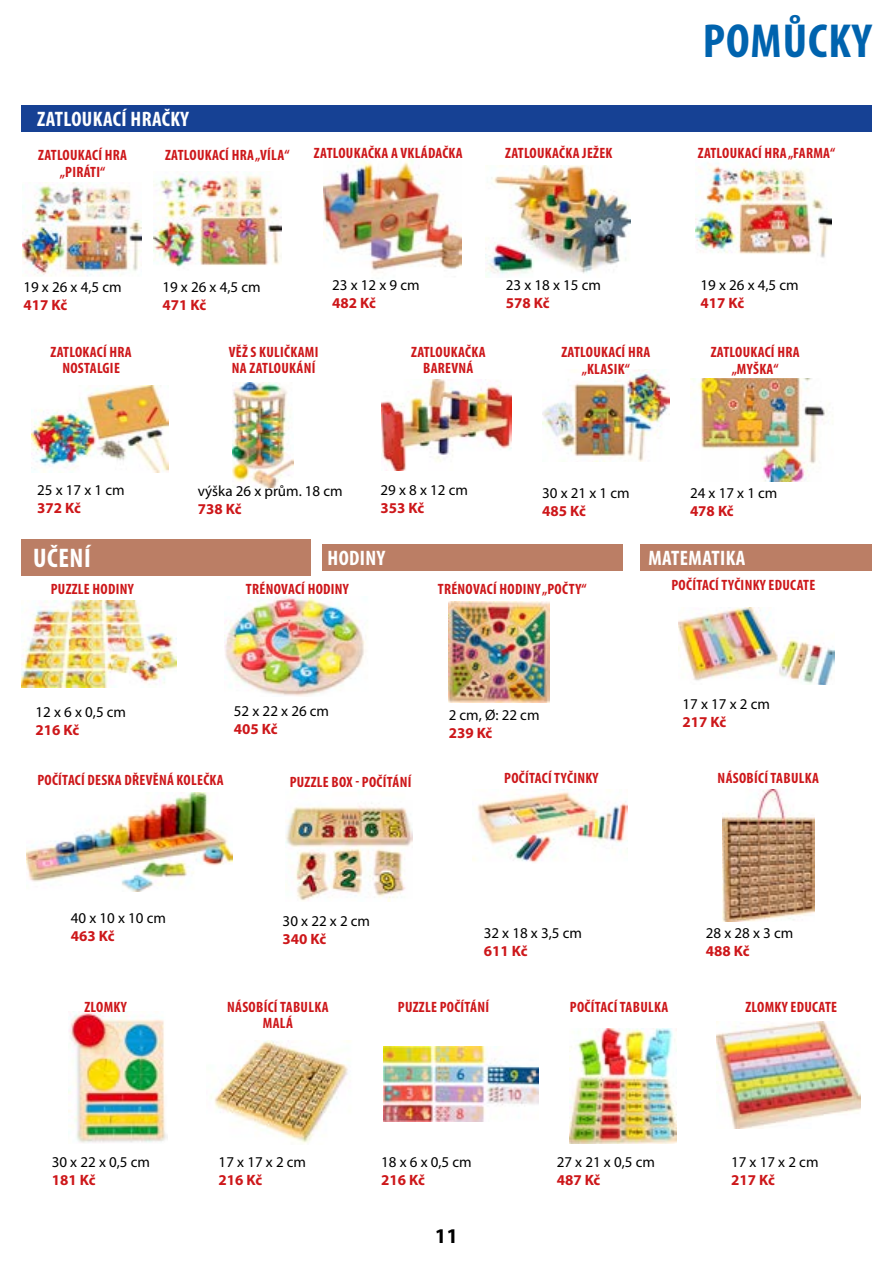
<style>
.page{position:relative;width:893px;height:1263px;background:#fff}
.page>*{position:absolute;margin:0;border:0;box-sizing:border-box;transform-origin:0 0}
.t1{font:700 condensed 48px "Myriad Pro";letter-spacing:.02em;color:#0063ae}
.t2{font:700 condensed 27px "Myriad Pro";letter-spacing:.02em;color:#fff}
.t3{font:700 condensed 21px "Myriad Pro";letter-spacing:.02em;color:#fff}
.t4{font:700 21px "Myriad Pro";color:#000}
.t5{font:700 condensed 15px/16.5px "Myriad Pro";letter-spacing:.02em;color:#cd171a;text-align:center}
.t6{font:15px "Myriad Pro";color:#000}
.t7{font:700 15px "Myriad Pro";color:#cd171a}
</style>
<div class="page">
<div style="left:322px;top:544px;width:301px;height:27px;background:#bb7e65"></div>
<div style="left:640px;top:544px;width:232px;height:27px;background:#bb7e65"></div>
<img style="left:32px;top:386px;width:137px;height:86px">
<img style="left:233px;top:382px;width:61px;height:106px">
<img style="left:382px;top:379px;width:129px;height:92px">
<img style="left:695px;top:159px;width:136px;height:99px">
<img style="left:23px;top:183px;width:119px;height:93px">
<img style="left:153px;top:171px;width:129px;height:96px">
<img style="left:323px;top:147px;width:138px;height:126px">
<img style="left:485px;top:165px;width:145px;height:112px">
<img style="left:542px;top:369px;width:127px;height:92px">
<img style="left:690px;top:379px;width:137px;height:102px">
<div style="left:21px;top:539px;width:289px;height:36px;background:#bb7e65"></div>
<img style="left:21px;top:600px;width:155px;height:87px">
<img style="left:225px;top:596px;width:140px;height:101px">
<img style="left:449px;top:602px;width:100px;height:100px">
<img style="left:68px;top:1012px;width:100px;height:131px">
<img style="left:210px;top:1041px;width:139px;height:103px">
<img style="left:472px;top:789px;width:155px;height:74px">
<img style="left:383px;top:1046px;width:156px;height:75px">
<img style="left:723px;top:789px;width:92px;height:133px">
<img style="left:569px;top:1028px;width:107px;height:116px">
<img style="left:716px;top:1021px;width:145px;height:107px">
<img style="left:27px;top:793px;width:206px;height:99px">
<img style="left:285px;top:803px;width:128px;height:98px">
<img style="left:679px;top:607px;width:155px;height:77px">
<div style="left:21px;top:105px;width:851px;height:27px;background:#164194"></div>
<h3 class="t3" style="left:37px;top:108px;width:153px">ZATLOUKACÍ HRAČKY</h3>
<p class="t5" style="left:38px;top:147px;width:90px">ZATLOUKACÍ HRA „PIRÁTI“</p>
<p class="t5" style="left:165px;top:147px;width:126px">ZATLOUKACÍ HRA „VÍLA“</p>
<p class="t5" style="left:314px;top:145px;width:150px">ZATLOUKAČKA A VKLÁDAČKA</p>
<p class="t5" style="left:505px;top:145px;width:109px">ZATLOUKAČKA JEŽEK</p>
<h1 class="t1" style="left:703px;top:15px;width:170px">POMŮCKY</h1>
<p class="t5" style="left:698px;top:145px;width:139px">ZATLOUKACÍ HRA „FARMA“</p>
<p class="t6" style="left:23px;top:279px;width:100px">19 x 26 x 4,5 cm</p>
<p class="t7" style="left:23px;top:297px;width:45px">417 Kč</p>
<p class="t6" style="left:162px;top:279px;width:100px">19 x 26 x 4,5 cm</p>
<p class="t7" style="left:162px;top:297px;width:45px">471 Kč</p>
<p class="t6" style="left:332px;top:276px;width:89px">23 x 12 x 9 cm</p>
<p class="t7" style="left:332px;top:294px;width:45px">482 Kč</p>
<p class="t5" style="left:51px;top:344px;width:83px">ZATLOKACÍ HRA<br>NOSTALGIE</p>
<p class="t5" style="left:229px;top:344px;width:91px;text-align:left">VĚŽ S KULIČKAMI<br>NA ZATLOUKÁNÍ</p>
<p class="t5" style="left:411px;top:344px;width:76px">ZATLOUKAČKA<br>BAREVNÁ</p>
<p class="t6" style="left:506px;top:276px;width:97px">23 x 18 x 15 cm</p>
<p class="t7" style="left:506px;top:294px;width:45px">578 Kč</p>
<p class="t5" style="left:561px;top:344px;width:90px">ZATLOUKACÍ HRA „KLASIK“</p>
<p class="t5" style="left:711px;top:344px;width:90px">ZATLOUKACÍ HRA „MYŠKA“</p>
<p class="t6" style="left:700px;top:277px;width:100px">19 x 26 x 4,5 cm</p>
<p class="t7" style="left:700px;top:295px;width:45px">417 Kč</p>
<p class="t6" style="left:37px;top:482px;width:89px">25 x 17 x 1 cm</p>
<p class="t7" style="left:37px;top:499px;width:45px">372 Kč</p>
<p class="t6" style="left:198px;top:483px;width:147px">výška 26 x prům. 18 cm</p>
<p class="t7" style="left:198px;top:501px;width:45px">738 Kč</p>
<p class="t6" style="left:381px;top:482px;width:89px">29 x 8 x 12 cm</p>
<p class="t7" style="left:381px;top:499px;width:45px">353 Kč</p>
<p class="t6" style="left:542px;top:485px;width:89px">30 x 21 x 1 cm</p>
<p class="t7" style="left:542px;top:503px;width:45px">485 Kč</p>
<p class="t6" style="left:690px;top:485px;width:89px">24 x 17 x 1 cm</p>
<p class="t7" style="left:690px;top:503px;width:45px">478 Kč</p>
<h2 class="t2" style="left:33px;top:543px;width:59px">UČENÍ</h2>
<h3 class="t3" style="left:327px;top:546px;width:59px">HODINY</h3>
<h3 class="t3" style="left:648px;top:546px;width:99px">MATEMATIKA</h3>
<p class="t5" style="left:51px;top:581px;width:85px">PUZZLE HODINY</p>
<p class="t5" style="left:246px;top:581px;width:105px">TRÉNOVACÍ HODINY</p>
<p class="t5" style="left:438px;top:581px;width:150px">TRÉNOVACÍ HODINY „POČTY“</p>
<p class="t6" style="left:36px;top:704px;width:92px">12 x 6 x 0,5 cm</p>
<p class="t7" style="left:36px;top:722px;width:45px">216 Kč</p>
<p class="t6" style="left:234px;top:703px;width:97px">52 x 22 x 26 cm</p>
<p class="t7" style="left:234px;top:721px;width:45px">405 Kč</p>
<p class="t6" style="left:449px;top:706px;width:92px">2 cm, Ø: 22 cm</p>
<p class="t7" style="left:449px;top:724px;width:45px">239 Kč</p>
<p class="t5" style="left:671px;top:577px;width:145px">POČÍTACÍ TYČINKY EDUCATE</p>
<p class="t6" style="left:682px;top:695px;width:89px">17 x 17 x 2 cm</p>
<p class="t7" style="left:682px;top:713px;width:45px">217 Kč</p>
<p class="t5" style="left:37px;top:772px;width:188px">POČÍTACÍ DESKA DŘEVĚNÁ KOLEČKA</p>
<p class="t6" style="left:71px;top:910px;width:97px">40 x 10 x 10 cm</p>
<p class="t7" style="left:71px;top:928px;width:45px">463 Kč</p>
<p class="t5" style="left:290px;top:774px;width:123px">PUZZLE BOX - POČÍTÁNÍ</p>
<p class="t6" style="left:283px;top:912px;width:89px">30 x 22 x 2 cm</p>
<p class="t7" style="left:283px;top:930px;width:45px">340 Kč</p>
<p class="t5" style="left:504px;top:770px;width:96px">POČÍTACÍ TYČINKY</p>
<p class="t5" style="left:718px;top:770px;width:103px">NÁSOBÍCÍ TABULKA</p>
<p class="t6" style="left:484px;top:925px;width:100px">32 x 18 x 3,5 cm</p>
<p class="t7" style="left:484px;top:943px;width:45px">611 Kč</p>
<p class="t6" style="left:706px;top:925px;width:89px">28 x 28 x 3 cm</p>
<p class="t7" style="left:706px;top:943px;width:45px">488 Kč</p>
<p class="t5" style="left:85px;top:999px;width:44px">ZLOMKY</p>
<p class="t5" style="left:227px;top:999px;width:103px">NÁSOBÍCÍ TABULKA<br>MALÁ</p>
<p class="t5" style="left:398px;top:999px;width:93px">PUZZLE POČÍTÁNÍ</p>
<p class="t5" style="left:570px;top:999px;width:100px">POČÍTACÍ TABULKA</p>
<p class="t5" style="left:745px;top:999px;width:93px">ZLOMKY EDUCATE</p>
<p class="t6" style="left:52px;top:1154px;width:100px">30 x 22 x 0,5 cm</p>
<p class="t7" style="left:52px;top:1171px;width:45px">181 Kč</p>
<p class="t6" style="left:219px;top:1154px;width:89px">17 x 17 x 2 cm</p>
<p class="t7" style="left:219px;top:1171px;width:45px">216 Kč</p>
<p class="t6" style="left:381px;top:1154px;width:92px">18 x 6 x 0,5 cm</p>
<p class="t7" style="left:381px;top:1171px;width:45px">216 Kč</p>
<p class="t6" style="left:557px;top:1154px;width:100px">27 x 21 x 0,5 cm</p>
<p class="t7" style="left:557px;top:1171px;width:45px">487 Kč</p>
<p class="t6" style="left:731px;top:1154px;width:89px">17 x 17 x 2 cm</p>
<p class="t7" style="left:731px;top:1171px;width:45px">217 Kč</p>
<h3 class="t4" style="left:435px;top:1224px;width:25px">11</h3>
</div>
